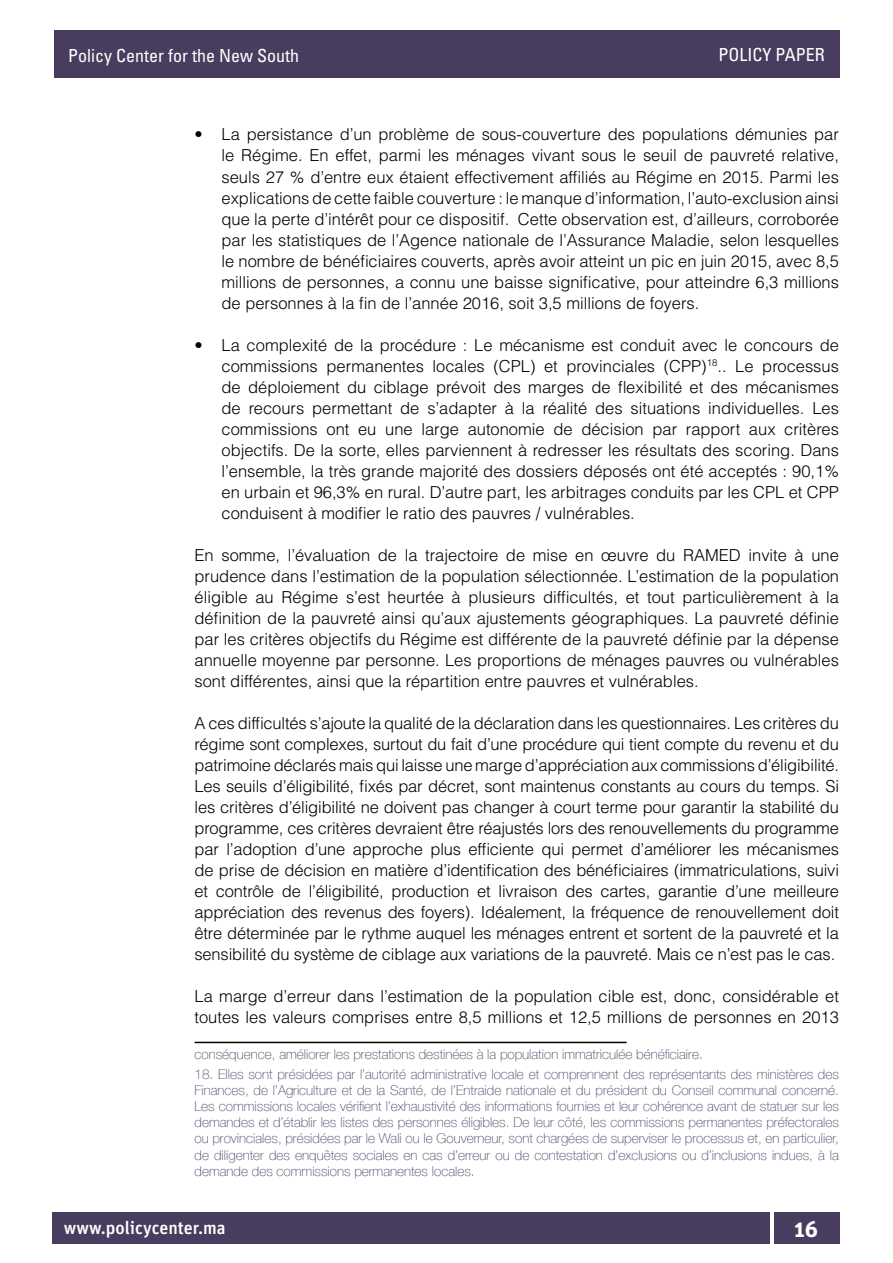
<style>
.page{position:relative;width:893px;height:1263px;background:#fff}
.page>*{position:absolute;margin:0;border:0;box-sizing:border-box;transform-origin:0 0}
.t1{font:700 22.5px "Unit Pro";color:#fff}
.t2{font:condensed 18px "Univers LT Std";color:#fff}
.t3{font:500 18px "Unit Pro";color:#fff}
.t4{font:300 16.5px/21px "Helvetica LT Std";color:#000;text-align:justify}
.t5{font:100 13.5px/16.2px "Helvetica Neue LT Com";color:#483d5f;text-align:justify}
</style>
<div class="page">
<div style="left:52px;top:1212px;width:718px;height:31px;background:#483d5f"></div>
<div style="left:774px;top:1212px;width:65px;height:31px;background:#483d5f"></div>
<div style="left:54px;top:30px;width:785px;height:48px;background:#483d5f"></div>
<hr style="left:195px;top:1042px;width:432px;height:1px;background:#000">
<p class="t2" style="left:68px;top:44px;width:232px">Policy Center for the New South</p>
<p class="t2" style="left:719px;top:43px;width:108px">POLICY PAPER</p>
<p class="t4" style="left:222px;top:124px;width:619px;text-indent:-27px">• La persistance d’un problème de sous-couverture des populations démunies par le Régime. En effet, parmi les ménages vivant sous le seuil de pauvreté relative, seuls 27 % d’entre eux étaient effectivement affiliés au Régime en 2015. Parmi les explications de cette faible couverture : le manque d’information, l’auto-exclusion ainsi que la perte d’intérêt pour ce dispositif. Cette observation est, d’ailleurs, corroborée par les statistiques de l’Agence nationale de l’Assurance Maladie, selon lesquelles le nombre de bénéficiaires couverts, après avoir atteint un pic en juin 2015, avec 8,5 millions de personnes, a connu une baisse significative, pour atteindre 6,3 millions de personnes à la fin de l’année 2016, soit 3,5 millions de foyers.</p>
<p class="t4" style="left:222px;top:334px;width:619px;text-indent:-27px">• La complexité de la procédure : Le mécanisme est conduit avec le concours de commissions permanentes locales (CPL) et provinciales (CPP)<sup>18</sup>.. Le processus de déploiement du ciblage prévoit des marges de flexibilité et des mécanismes de recours permettant de s’adapter à la réalité des situations individuelles. Les commissions ont eu une large autonomie de décision par rapport aux critères objectifs. De la sorte, elles parviennent à redresser les résultats des scoring. Dans l’ensemble, la très grande majorité des dossiers déposés ont été acceptés : 90,1% en urbain et 96,3% en rural. D’autre part, les arbitrages conduits par les CPL et CPP conduisent à modifier le ratio des pauvres / vulnérables.</p>
<p class="t4" style="left:195px;top:544px;width:646px">En somme, l’évaluation de la trajectoire de mise en œuvre du RAMED invite à une prudence dans l’estimation de la population sélectionnée. L’estimation de la population éligible au Régime s’est heurtée à plusieurs difficultés, et tout particulièrement à la définition de la pauvreté ainsi qu’aux ajustements géographiques. La pauvreté définie par les critères objectifs du Régime est différente de la pauvreté définie par la dépense annuelle moyenne par personne. Les proportions de ménages pauvres ou vulnérables sont différentes, ainsi que la répartition entre pauvres et vulnérables.</p>
<p class="t4" style="left:195px;top:712px;width:646px">A ces difficultés s’ajoute la qualité de la déclaration dans les questionnaires. Les critères du régime sont complexes, surtout du fait d’une procédure qui tient compte du revenu et du patrimoine déclarés mais qui laisse une marge d’appréciation aux commissions d’éligibilité.<br>Les seuils d’éligibilité, fixés par décret, sont maintenus constants au cours du temps. Si les critères d’éligibilité ne doivent pas changer à court terme pour garantir la stabilité du programme, ces critères devraient être réajustés lors des renouvellements du programme par l’adoption d’une approche plus efficiente qui permet d’améliorer les mécanismes de prise de décision en matière d’identification des bénéficiaires (immatriculations, suivi et contrôle de l’éligibilité, production et livraison des cartes, garantie d’une meilleure appréciation des revenus des foyers). Idéalement, la fréquence de renouvellement doit être déterminée par le rythme auquel les ménages entrent et sortent de la pauvreté et la sensibilité du système de ciblage aux variations de la pauvreté. Mais ce n’est pas le cas.</p>
<p class="t4" style="left:195px;top:985px;width:646px">La marge d’erreur dans l’estimation de la population cible est, donc, considérable et toutes les valeurs comprises entre 8,5 millions et 12,5 millions de personnes en 2013</p>
<p class="t5" style="left:195px;top:1046px;width:510px">conséquence, améliorer les prestations destinées à la population immatriculée bénéficiaire.</p>
<p class="t5" style="left:195px;top:1065px;width:646px">18. Elles sont présidées par l’autorité administrative locale et comprennent des représentants des ministères des Finances, de l’Agriculture et de la Santé, de l’Entraide nationale et du président du Conseil communal concerné.<br>Les commissions locales vérifient l’exhaustivité des informations fournies et leur cohérence avant de statuer sur les demandes et d’établir les listes des personnes éligibles. De leur côté, les commissions permanentes préfectorales ou provinciales, présidées par le Wali ou le Gouverneur, sont chargées de superviser le processus et, en particulier, de diligenter des enquêtes sociales en cas d’erreur ou de contestation d’exclusions ou d’inclusions indues, à la demande des commissions permanentes locales.</p>
<p class="t3" style="left:64px;top:1216px;width:164px">www.policycenter.ma</p>
<h1 class="t1" style="left:794px;top:1214px;width:25px">16</h1>
</div>
